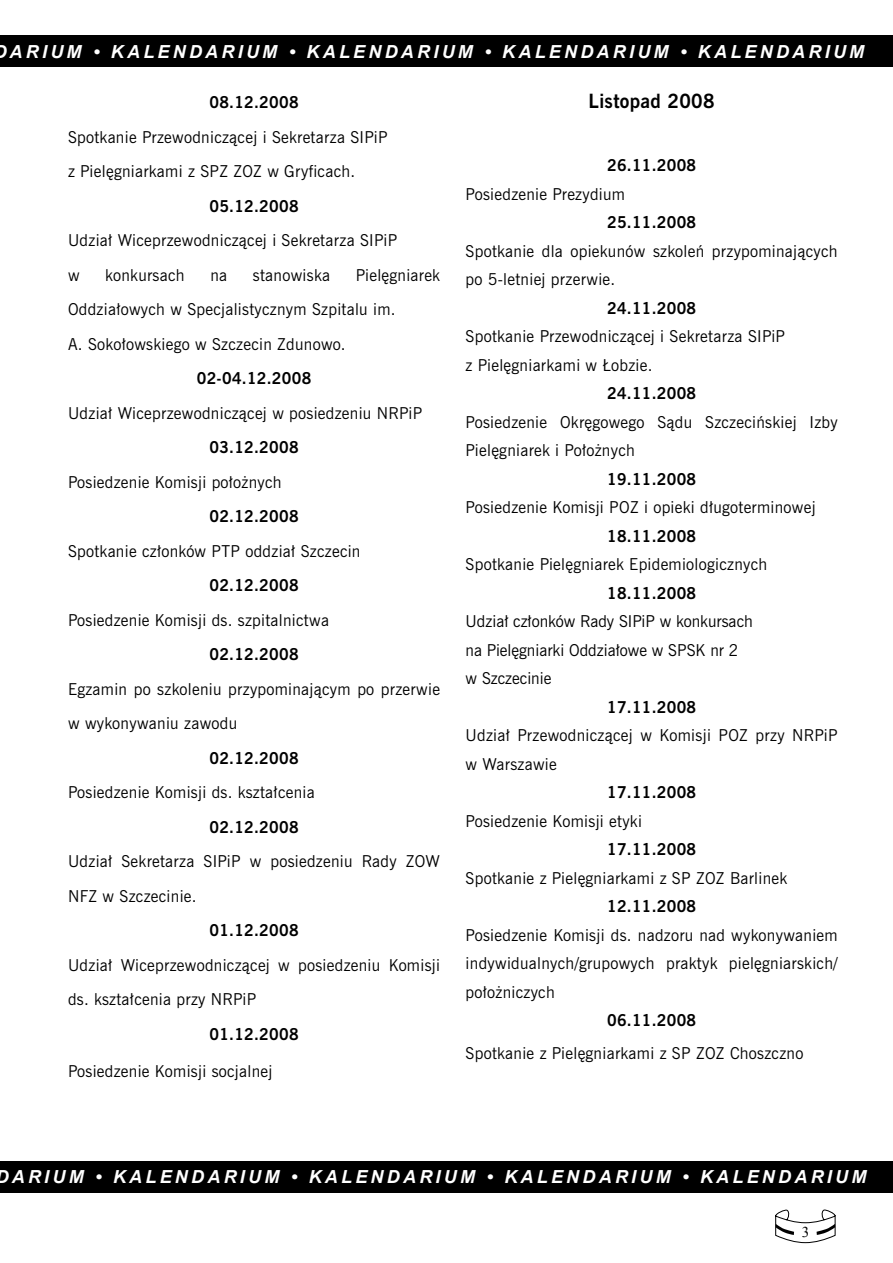
<style>
.page{position:relative;width:893px;height:1263px;background:#fff}
.page>*{position:absolute;margin:0;border:0;box-sizing:border-box;transform-origin:0 0}
.t1{font:italic 700 18px "Arial";letter-spacing:.18em;color:#fff}
.t2{font:700 18px "News Goth PL";letter-spacing:.02em;color:#000}
.t3{font:15px/28.5px "News Goth PL";letter-spacing:.02em;color:#000}
.t4{font:700 15px "News Goth PL";letter-spacing:.02em;color:#000}
.t5{font:15px/28.5px "News Goth PL";color:#000}
.t6{font:15px "Times New Roman";color:#000}
</style>
<div class="page">
<svg style="left:775px;top:1209px;width:61px;height:34px"></svg>
<div style="left:0;top:1162px;width:893px;height:31px;background:#000"></div>
<div style="left:0;top:36px;width:893px;height:31px;background:#000"></div>
<p class="t1" style="left:-7px;top:40px;width:872px">DARIUM • KALENDARIUM • KALENDARIUM • KALENDARIUM • KALENDARIUM</p>
<p class="t4" style="left:209px;top:92px;width:91px">08.12.2008</p>
<p class="t3" style="left:68px;top:122px;width:321px">Spotkanie Przewodniczącej i Sekretarza SIPiP</p>
<p class="t3" style="left:68px;top:157px;width:289px">z Pielęgniarkami z SPZ ZOZ w Gryficach.</p>
<p class="t4" style="left:209px;top:196px;width:91px">05.12.2008</p>
<p class="t3" style="left:68px;top:226px;width:331px">Udział Wiceprzewodniczącej i Sekretarza SIPiP</p>
<p class="t3" style="left:68px;top:260px;width:13px">w</p>
<p class="t3" style="left:105px;top:260px;width:81px">konkursach</p>
<p class="t3" style="left:210px;top:260px;width:18px">na</p>
<p class="t3" style="left:253px;top:260px;width:79px">stanowiska</p>
<p class="t3" style="left:356px;top:260px;width:86px">Pielęgniarek</p>
<p class="t3" style="left:68px;top:295px;width:329px">Oddziałowych w Specjalistycznym Szpitalu im.</p>
<p class="t3" style="left:68px;top:329px;width:279px">A. Sokołowskiego w Szczecin Zdunowo.</p>
<p class="t4" style="left:197px;top:368px;width:116px">02-04.12.2008</p>
<p class="t3" style="left:68px;top:398px;width:356px">Udział Wiceprzewodniczącej w posiedzeniu NRPiP</p>
<p class="t4" style="left:209px;top:437px;width:91px">03.12.2008</p>
<p class="t3" style="left:68px;top:467px;width:215px">Posiedzenie Komisji położnych</p>
<p class="t4" style="left:209px;top:506px;width:91px">02.12.2008</p>
<p class="t3" style="left:68px;top:536px;width:294px">Spotkanie członków PTP oddział Szczecin</p>
<p class="t4" style="left:209px;top:575px;width:91px">02.12.2008</p>
<p class="t3" style="left:68px;top:605px;width:262px">Posiedzenie Komisji ds. szpitalnictwa</p>
<p class="t4" style="left:209px;top:644px;width:91px">02.12.2008</p>
<p class="t3" style="left:68px;top:674px;width:374px">Egzamin po szkoleniu przypominającym po przerwie</p>
<p class="t3" style="left:68px;top:709px;width:171px">w wykonywaniu zawodu</p>
<p class="t4" style="left:209px;top:748px;width:91px">02.12.2008</p>
<p class="t3" style="left:68px;top:778px;width:248px">Posiedzenie Komisji ds. kształcenia</p>
<p class="t4" style="left:209px;top:817px;width:91px">02.12.2008</p>
<p class="t3" style="left:68px;top:847px;width:374px">Udział Sekretarza SIPiP w posiedzeniu Rady ZOW</p>
<p class="t3" style="left:68px;top:881px;width:130px">NFZ w Szczecinie.</p>
<p class="t4" style="left:209px;top:920px;width:91px">01.12.2008</p>
<p class="t3" style="left:68px;top:950px;width:374px">Udział Wiceprzewodniczącej w posiedzeniu Komisji</p>
<p class="t3" style="left:68px;top:985px;width:190px">ds. kształcenia przy NRPiP</p>
<p class="t4" style="left:209px;top:1024px;width:91px">01.12.2008</p>
<p class="t3" style="left:68px;top:1057px;width:206px">Posiedzenie Komisji socjalnej</p>
<p class="t2" style="left:589px;top:89px;width:128px">Listopad 2008</p>
<p class="t4" style="left:607px;top:155px;width:91px">26.11.2008</p>
<p class="t3" style="left:466px;top:179px;width:161px">Posiedzenie Prezydium</p>
<p class="t4" style="left:607px;top:212px;width:91px">25.11.2008</p>
<p class="t3" style="left:466px;top:236px;width:374px">Spotkanie dla opiekunów szkoleń przypominających po 5-letniej przerwie.</p>
<p class="t4" style="left:607px;top:298px;width:91px">24.11.2008</p>
<p class="t3" style="left:466px;top:322px;width:321px">Spotkanie Przewodniczącej i Sekretarza SIPiP z Pielęgniarkami w Łobzie.</p>
<p class="t4" style="left:607px;top:383px;width:91px">24.11.2008</p>
<p class="t3" style="left:466px;top:407px;width:374px">Posiedzenie Okręgowego Sądu Szczecińskiej Izby<br>Pielęgniarek i Położnych</p>
<p class="t4" style="left:607px;top:469px;width:91px">19.11.2008</p>
<p class="t3" style="left:466px;top:493px;width:352px">Posiedzenie Komisji POZ i opieki długoterminowej</p>
<p class="t4" style="left:607px;top:526px;width:91px">18.11.2008</p>
<p class="t3" style="left:466px;top:550px;width:303px">Spotkanie Pielęgniarek Epidemiologicznych</p>
<p class="t4" style="left:607px;top:583px;width:91px">18.11.2008</p>
<p class="t5" style="left:466px;top:607px;width:289px">Udział członków Rady SIPiP w konkursach na Pielęgniarki Oddziałowe w SPSK nr 2 w Szczecinie</p>
<p class="t4" style="left:607px;top:697px;width:91px">17.11.2008</p>
<p class="t3" style="left:466px;top:721px;width:374px">Udział Przewodniczącej w Komisji POZ przy NRPiP w Warszawie</p>
<p class="t4" style="left:607px;top:782px;width:91px">17.11.2008</p>
<p class="t3" style="left:466px;top:806px;width:178px">Posiedzenie Komisji etyki</p>
<p class="t4" style="left:607px;top:839px;width:91px">17.11.2008</p>
<p class="t3" style="left:466px;top:863px;width:323px">Spotkanie z Pielęgniarkami z SP ZOZ Barlinek</p>
<p class="t4" style="left:607px;top:896px;width:91px">12.11.2008</p>
<p class="t3" style="left:466px;top:920px;width:374px;text-align:justify">Posiedzenie Komisji ds. nadzoru nad wykonywaniem indywidualnych/grupowych praktyk pielęgniarskich/ położniczych</p>
<p class="t4" style="left:607px;top:1010px;width:91px">06.11.2008</p>
<p class="t3" style="left:466px;top:1039px;width:339px">Spotkanie z Pielęgniarkami z SP ZOZ Choszczno</p>
<p class="t1" style="left:-4px;top:1165px;width:872px">DARIUM • KALENDARIUM • KALENDARIUM • KALENDARIUM • KALENDARIUM</p>
<p class="t6" style="left:802px;top:1222px;width:9px">3</p>
</div>
